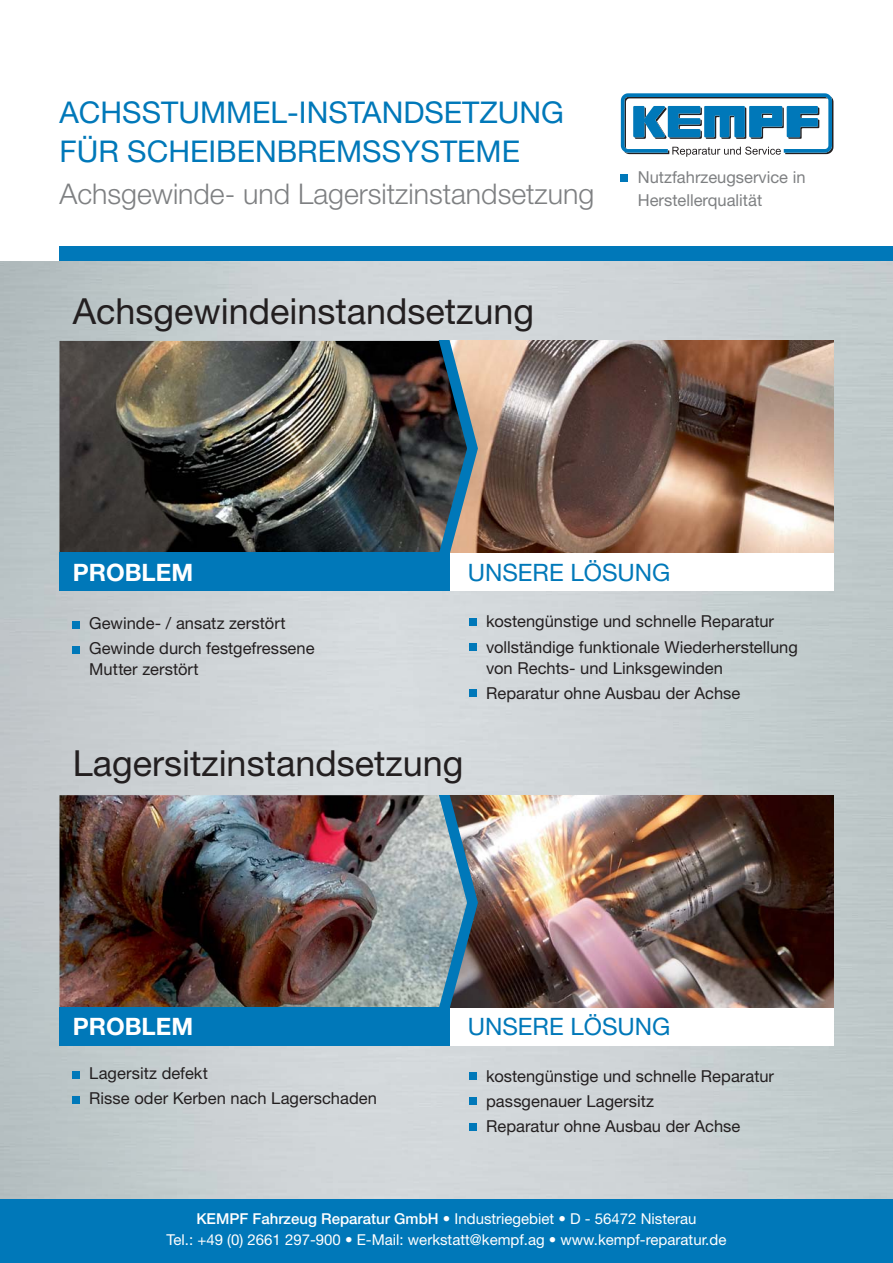
<style>
.page{position:relative;width:893px;height:1263px;background:#fff}
.page>*{position:absolute;margin:0;border:0;box-sizing:border-box;transform-origin:0 0}
.t1{font:36px "Helvetica Neue LT Std";color:#231f20}
.t2{font:30px/39px "Helvetica Neue LT Std";color:#0078b9}
.t3{font:300 28.5px "Helvetica Neue LT Std";color:#7e8082}
.t4{font:24px "Helvetica Neue LT Std";color:#0078b9}
.t5{font:700 24px "Helvetica Neue LT Std";color:#fff}
.t6{font:16.5px/25.2px "Helvetica Neue LT Std";color:#231f20}
.t7{font:16.5px/22.5px "Helvetica Neue LT Std";color:#7e8082}
.t8{font:15px/21px "Helvetica Neue LT Std";color:#fff;text-align:center}
.s1{font-weight:500}
</style>
<div class="page">
<img style="left:0;top:261px;width:893px;height:938px">
<div style="left:438px;top:553px;width:395px;height:38px;background:#fff"></div>
<div style="left:438px;top:1007px;width:395px;height:38px;background:#fff"></div>
<img style="left:483px;top:341px;width:350px;height:212px">
<img style="left:483px;top:795px;width:350px;height:212px">
<img style="left:59px;top:341px;width:367px;height:212px">
<img style="left:59px;top:795px;width:367px;height:212px">
<img style="left:426px;top:341px;width:57px;height:212px">
<img style="left:426px;top:795px;width:57px;height:212px">
<div style="left:621px;top:174px;width:7px;height:7px;background:#0078b9"></div>
<svg style="left:621px;top:93px;width:212px;height:64px"></svg>
<div style="left:72px;top:622px;width:7px;height:7px;background:#0078b9"></div>
<div style="left:72px;top:647px;width:7px;height:7px;background:#0078b9"></div>
<div style="left:72px;top:1072px;width:7px;height:7px;background:#0078b9"></div>
<div style="left:72px;top:1097px;width:7px;height:7px;background:#0078b9"></div>
<div style="left:469px;top:618px;width:7px;height:7px;background:#0078b9"></div>
<div style="left:469px;top:644px;width:7px;height:7px;background:#0078b9"></div>
<div style="left:469px;top:690px;width:7px;height:7px;background:#0078b9"></div>
<div style="left:469px;top:1073px;width:7px;height:7px;background:#0078b9"></div>
<div style="left:469px;top:1098px;width:7px;height:7px;background:#0078b9"></div>
<div style="left:469px;top:1123px;width:7px;height:7px;background:#0078b9"></div>
<div style="left:0;top:1199px;width:893px;height:64px;background:#0078b9"></div>
<div style="left:59px;top:247px;width:834px;height:14px;background:#0078b9"></div>
<div style="left:59px;top:553px;width:391px;height:38px;background:#0078b9"></div>
<div style="left:59px;top:1007px;width:391px;height:38px;background:#0078b9"></div>
<h2 class="t2" style="left:59px;top:96px;width:506px">ACHSSTUMMEL-INSTANDSETZUNG<br>FÜR SCHEIBENBREMSSYSTEME</h2>
<h3 class="t3" style="left:59px;top:184px;width:536px">Achsgewinde- und Lagersitzinstandsetzung</h3>
<h1 class="t1" style="left:73px;top:299px;width:463px">Achsgewindeinstandsetzung</h1>
<p class="t7" style="left:638px;top:167px;width:169px">Nutzfahrzeugservice in<br>Herstellerqualität</p>
<h3 class="t5" style="left:73px;top:558px;width:122px">PROBLEM</h3>
<p class="t6" style="left:89px;top:611px;width:227px">Gewinde- / ansatz zerstört<br>Gewinde durch festgefressene</p>
<p class="t6" style="left:89px;top:658px;width:111px">Mutter zerstört</p>
<h3 class="t4" style="left:468px;top:563px;width:204px">UNSERE LÖSUNG</h3>
<p class="t6" style="left:486px;top:610px;width:313px">kostengünstige und schnelle Reparatur vollständige funktionale Wiederherstellung</p>
<p class="t6" style="left:486px;top:656px;width:256px">von Rechts- und Linksgewinden<br>Reparatur ohne Ausbau der Achse</p>
<h1 class="t1" style="left:73px;top:750px;width:392px">Lagersitzinstandsetzung</h1>
<h3 class="t5" style="left:73px;top:1012px;width:122px">PROBLEM</h3>
<p class="t6" style="left:89px;top:1061px;width:289px">Lagersitz defekt<br>Risse oder Kerben nach Lagerschaden</p>
<h3 class="t4" style="left:468px;top:1018px;width:204px">UNSERE LÖSUNG</h3>
<p class="t6" style="left:486px;top:1064px;width:289px">kostengünstige und schnelle Reparatur passgenauer Lagersitz<br>Reparatur ohne Ausbau der Achse</p>
<p class="t8" style="left:167px;top:1209px;width:561px"><span class="s1">KEMPF Fahrzeug Reparatur GmbH •</span> Industriegebiet • D - 56472 Nisterau<br>Tel.: +49 (0) 2661 297-900 • E-Mail: werkstatt@kempf.ag • www.kempf-reparatur.de</p>
</div>
